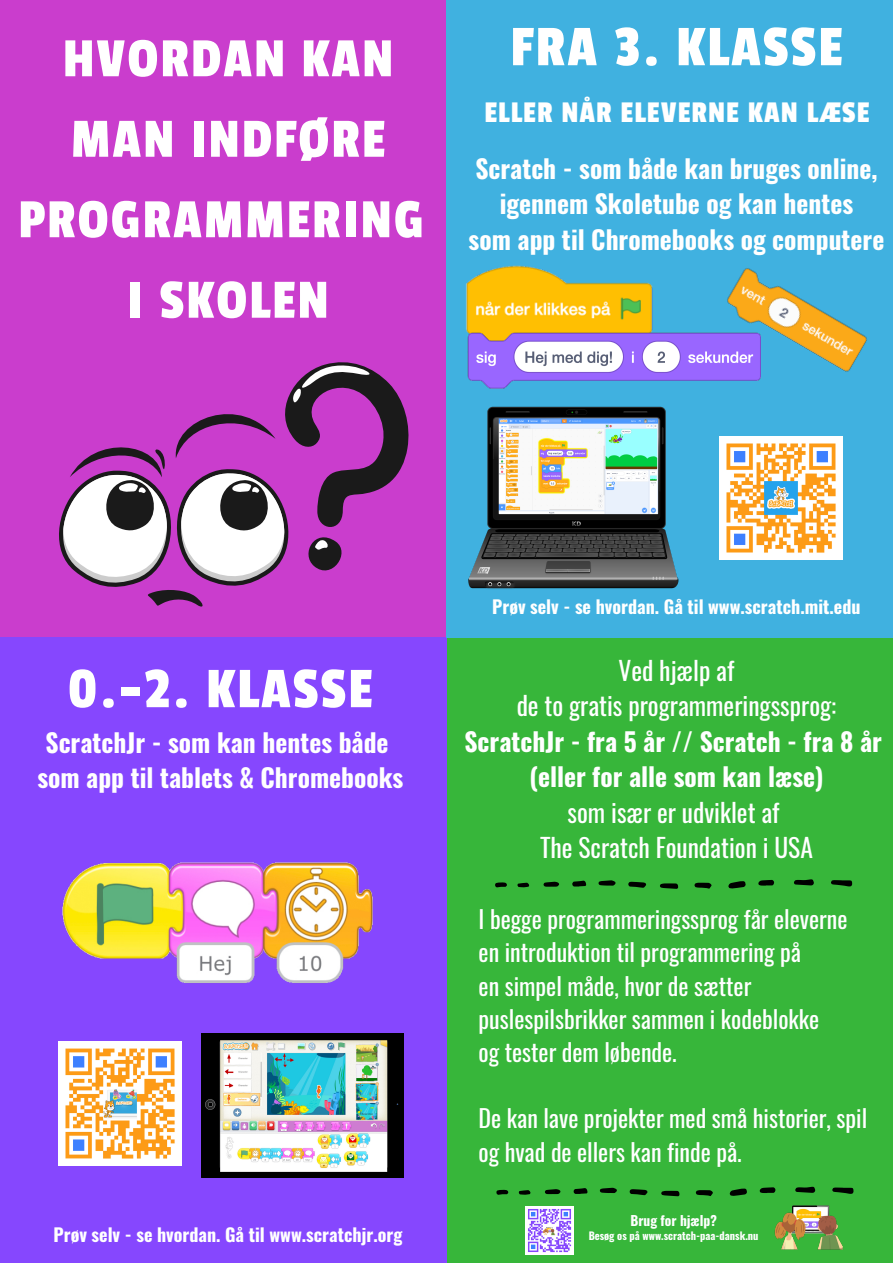
<style>
.page{position:relative;width:893px;height:1263px;background:#fff}
.page>*{position:absolute;margin:0;border:0;box-sizing:border-box;transform-origin:0 0}
.t1{font:60px "Passion One";letter-spacing:.035em;color:#fff}
.t2{font:57.75px/80.5px "Passion One";letter-spacing:.035em;color:#fff}
.t3{font:31.5px "Passion One";letter-spacing:.035em;color:#fff}
.t4{font:700 25.5px/35.5px "Oswald";color:#fff;text-align:center}
.t5{font:25.5px "Oswald";color:#fff}
.t6{font:24px/33.2px "Oswald";color:#fff}
.t7{font:700 18px "Oswald";color:#fff}
.t8{font:700 13.5px "Oswald";color:#fff}
.t9{font:700 10.5px "Oswald";color:#fff}
</style>
<div class="page">
<div style="left:0;top:0;width:450px;height:638px;background:#ca3dcd"></div>
<div style="left:444px;top:638px;width:449px;height:625px;background:#37b63a"></div>
<div style="left:0;top:638px;width:446px;height:625px;background:#8647fe"></div>
<div style="left:447px;top:0;width:446px;height:638px;background:#40b1e0"></div>
<svg style="left:59px;top:362px;width:349px;height:244px"></svg>
<img style="left:719px;top:436px;width:124px;height:123px">
<img style="left:774px;top:1205px;width:69px;height:45px">
<svg style="left:832px;top:1187px;width:21px;height:7px"></svg>
<svg style="left:729px;top:1188px;width:18px;height:8px"></svg>
<svg style="left:795px;top:1187px;width:20px;height:6px"></svg>
<svg style="left:661px;top:1191px;width:18px;height:5px"></svg>
<svg style="left:629px;top:1189px;width:18px;height:6px"></svg>
<svg style="left:696px;top:1190px;width:17px;height:6px"></svg>
<svg style="left:759px;top:1187px;width:16px;height:6px"></svg>
<svg style="left:600px;top:1188px;width:17px;height:5px"></svg>
<svg style="left:573px;top:1188px;width:14px;height:6px"></svg>
<svg style="left:545px;top:1189px;width:15px;height:5px"></svg>
<svg style="left:496px;top:1190px;width:12px;height:5px"></svg>
<svg style="left:519px;top:1190px;width:11px;height:5px"></svg>
<svg style="left:831px;top:880px;width:21px;height:6px"></svg>
<svg style="left:728px;top:881px;width:18px;height:7px"></svg>
<svg style="left:794px;top:879px;width:20px;height:6px"></svg>
<svg style="left:660px;top:883px;width:18px;height:6px"></svg>
<svg style="left:628px;top:882px;width:18px;height:6px"></svg>
<svg style="left:694px;top:883px;width:17px;height:6px"></svg>
<svg style="left:758px;top:880px;width:16px;height:6px"></svg>
<svg style="left:598px;top:880px;width:18px;height:6px"></svg>
<svg style="left:572px;top:880px;width:14px;height:6px"></svg>
<svg style="left:543px;top:882px;width:16px;height:5px"></svg>
<svg style="left:495px;top:882px;width:12px;height:5px"></svg>
<svg style="left:517px;top:883px;width:12px;height:4px"></svg>
<img style="left:468px;top:407px;width:211px;height:182px">
<img style="left:201px;top:1033px;width:202px;height:144px">
<img style="left:466px;top:265px;width:187px;height:66px">
<img style="left:466px;top:331px;width:253px;height:58px">
<img style="left:719px;top:268px;width:148px;height:113px">
<img style="left:62px;top:862px;width:311px;height:122px">
<img style="left:526px;top:1206px;width:47px;height:48px">
<img style="left:58px;top:1042px;width:124px;height:123px">
<p class="t2" style="left:63px;top:20px;width:332px">HVORDAN KAN<br>MAN INDFØRE</p>
<p class="t2" style="left:18px;top:181px;width:407px">PROGRAMMERING</p>
<p class="t2" style="left:127px;top:261px;width:203px">I SKOLEN</p>
<p class="t1" style="left:510px;top:15px;width:334px">FRA 3. KLASSE</p>
<p class="t3" style="left:484px;top:95px;width:386px">ELLER NÅR ELEVERNE KAN LÆSE</p>
<p class="t4" style="left:475px;top:149px;width:404px">Scratch - som både kan bruges online, igennem Skoletube og kan hentes</p>
<p class="t4" style="left:468px;top:220px;width:417px">som app til Chromebooks og computere</p>
<p class="t1" style="left:68px;top:657px;width:306px">0.-2. KLASSE</p>
<p class="t4" style="left:46px;top:723px;width:344px">ScratchJr - som kan hentes både</p>
<p class="t4" style="left:37px;top:759px;width:367px">som app til tablets &amp; Chromebooks</p>
<p class="t7" style="left:54px;top:1221px;width:350px">Prøv selv - se hvordan. Gå til www.scratchjr.org</p>
<p class="t7" style="left:492px;top:592px;width:370px">Prøv selv - se hvordan. Gå til www.scratch.mit.edu</p>
<p class="t5" style="left:618px;top:650px;width:117px">Ved hjælp af</p>
<p class="t5" style="left:516px;top:686px;width:321px">de to gratis programmeringssprog:</p>
<p class="t4" style="left:464px;top:722px;width:419px">ScratchJr - fra 5 år // Scratch - fra 8 år</p>
<p class="t4" style="left:529px;top:758px;width:296px">(eller for alle som kan læse)</p>
<p class="t5" style="left:567px;top:792px;width:213px">som især er udviklet af</p>
<p class="t5" style="left:540px;top:828px;width:274px">The Scratch Foundation i USA</p>
<p class="t6" style="left:478px;top:902px;width:370px">I begge programmeringssprog får eleverne</p>
<p class="t6" style="left:478px;top:935px;width:324px">en introduktion til programmering på</p>
<p class="t6" style="left:478px;top:968px;width:274px">en simpel måde, hvor de sætter</p>
<p class="t6" style="left:478px;top:1001px;width:342px">puslespilsbrikker sammen i kodeblokke</p>
<p class="t6" style="left:478px;top:1034px;width:200px">og tester dem løbende.</p>
<p class="t6" style="left:478px;top:1101px;width:390px">De kan lave projekter med små historier, spil og hvad de ellers kan finde på.</p>
<p class="t8" style="left:630px;top:1209px;width:88px">Brug for hjælp?</p>
<p class="t9" style="left:589px;top:1228px;width:171px">Besøg os på www.scratch-paa-dansk.nu</p>
</div>
